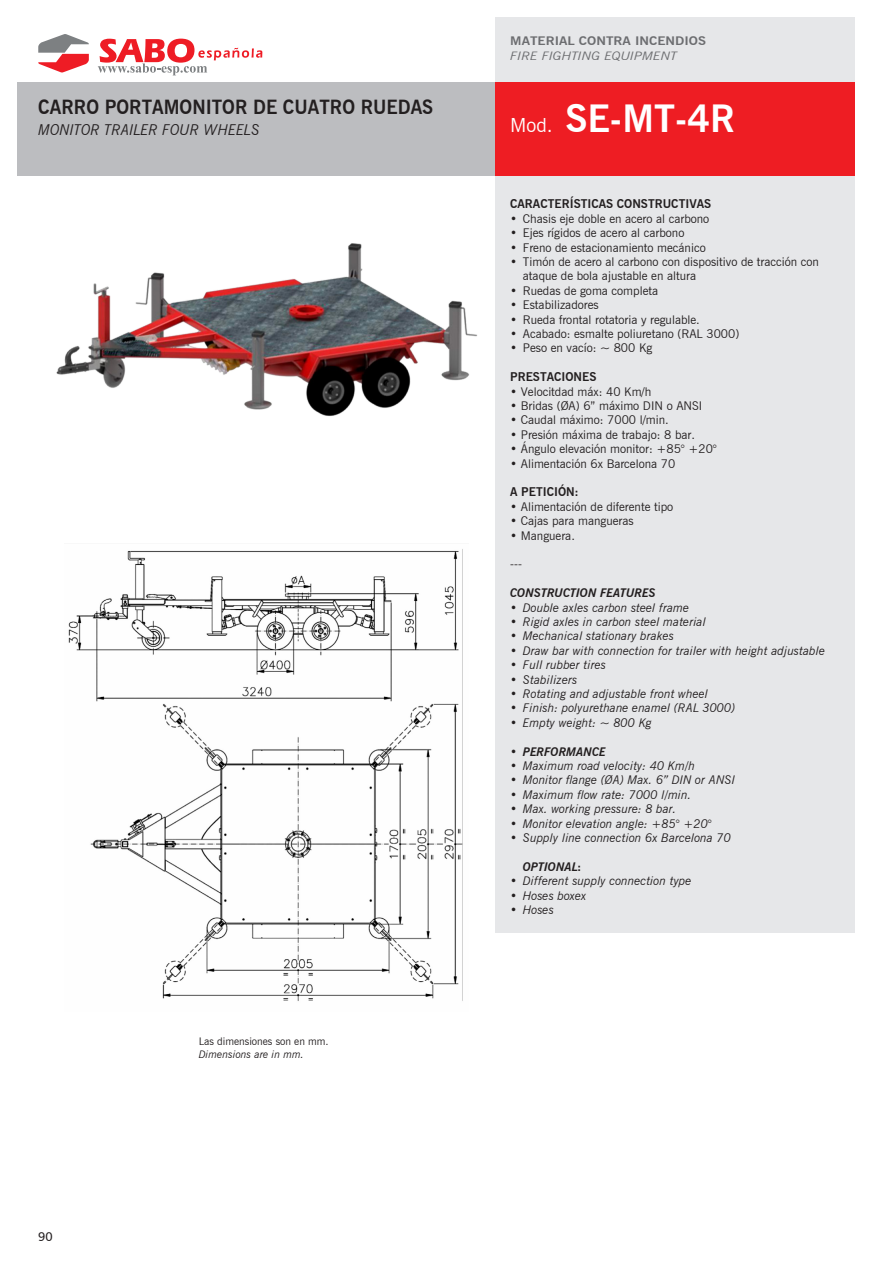
<style>
.page{position:relative;width:893px;height:1263px;background:#fff}
.page>*{position:absolute;margin:0;border:0;box-sizing:border-box;transform-origin:0 0}
.t1{font:700 37.5px "News Gothic BT";color:#fff}
.t2{font:700 19.5px "News Gothic BT";color:#231f20;scale:.96 1}
.t3{font:italic 15px "News Gothic BT";color:#231f20;scale:.96 1}
.t4{font:12px/14.4px "News Gothic BT";color:#231f20}
.t5{font:italic 12px "News Gothic BT";color:#231f20}
.t6{font:700 12px "News Gothic BT";color:#231f20}
.t7{font:italic 700 12px "News Gothic BT";color:#231f20}
.t8{font:600 12px "News Gothic BT";color:#231f20}
.t9{font:700 11.7px "News Gothic BT";color:#6c6d70;scale:1.15 1}
.t10{font:italic 11.7px "News Gothic BT";color:#6c6d70;scale:1.15 1}
.t11{font:10.5px "News Gothic BT";color:#231f20}
.t12{font:italic 10.5px "News Gothic BT";color:#231f20}
.s1{font-weight:400;font-size:19.5px}
.s2{font-style:normal}
</style>
<div class="page">
<div style="left:17px;top:82px;width:838px;height:94px;background:#bcbdc0"></div>
<svg style="left:38px;top:34px;width:51px;height:39px"></svg>
<svg style="left:98px;top:39px;width:164px;height:36px"></svg>
<div style="left:495px;top:82px;width:360px;height:94px;background:#ee1d23"></div>
<img style="left:56px;top:243px;width:421px;height:174px">
<img style="left:68px;top:549px;width:395px;height:452px">
<div style="left:495px;top:17px;width:360px;height:65px;background:#e6e7e9"></div>
<div style="left:495px;top:176px;width:360px;height:756px;background:#e6e7e9"></div>
<p class="t2" style="left:38px;top:96px;width:413px">CARRO PORTAMONITOR DE CUATRO RUEDAS</p>
<p class="t3" style="left:38px;top:121px;width:232px">MONITOR TRAILER FOUR WHEELS</p>
<p class="t8" style="left:38px;top:1229px;width:16px">90</p>
<p class="t11" style="left:199px;top:1035px;width:132px">Las dimensiones son en mm.</p>
<p class="t12" style="left:199px;top:1048px;width:107px">Dimensions are in mm.</p>
<p class="t9" style="left:510px;top:34px;width:172px">MATERIAL CONTRA INCENDIOS</p>
<p class="t10" style="left:510px;top:49px;width:147px">FIRE FIGHTING EQUIPMENT</p>
<p class="t1" style="left:510px;top:96px;width:226px"><span class="s1">Mod.</span> SE-MT-4R</p>
<p class="t6" style="left:510px;top:197px;width:203px">CARACTERÍSTICAS CONSTRUCTIVAS</p>
<p class="t4" style="left:510px;top:211px;width:201px">• Chasis eje doble en acero al carbono</p>
<p class="t4" style="left:510px;top:226px;width:176px">• Ejes rígidos de acero al carbono</p>
<p class="t4" style="left:510px;top:240px;width:197px">• Freno de estacionamiento mecánico</p>
<p class="t4" style="left:523px;top:254px;width:297px;text-indent:-13px">• Timón de acero al carbono con dispositivo de tracción con ataque de bola ajustable en altura</p>
<p class="t4" style="left:510px;top:283px;width:150px">• Ruedas de goma completa</p>
<p class="t4" style="left:510px;top:298px;width:90px">• Estabilizadores</p>
<p class="t4" style="left:510px;top:312px;width:191px">• Rueda frontal rotatoria y regulable.</p>
<p class="t4" style="left:510px;top:326px;width:231px">• Acabado: esmalte poliuretano (RAL 3000)</p>
<p class="t4" style="left:510px;top:341px;width:144px">• Peso en vacío: ~ 800 Kg</p>
<p class="t6" style="left:510px;top:370px;width:88px">PRESTACIONES</p>
<p class="t4" style="left:510px;top:384px;width:143px">• Velocitdad máx: 40 Km/h</p>
<p class="t4" style="left:510px;top:398px;width:194px">• Bridas (ØA) 6” máximo DIN o ANSI</p>
<p class="t4" style="left:510px;top:413px;width:160px">• Caudal máximo: 7000 l/min.</p>
<p class="t4" style="left:510px;top:427px;width:186px">• Presión máxima de trabajo: 8 bar.</p>
<p class="t4" style="left:510px;top:442px;width:208px">• Ángulo elevación monitor: +85° +20°</p>
<p class="t4" style="left:510px;top:456px;width:167px">• Alimentación 6x Barcelona 70</p>
<p class="t6" style="left:510px;top:485px;width:70px">A PETICIÓN:</p>
<p class="t4" style="left:510px;top:499px;width:165px">• Alimentación de diferente tipo</p>
<p class="t4" style="left:510px;top:514px;width:125px">• Cajas para mangueras</p>
<p class="t4" style="left:510px;top:528px;width:66px">• Manguera.</p>
<p class="t4" style="left:510px;top:557px;width:13px">---</p>
<p class="t7" style="left:510px;top:586px;width:147px">CONSTRUCTION FEATURES</p>
<p class="t5" style="left:510px;top:600px;width:181px">• Double axles carbon steel frame</p>
<p class="t5" style="left:510px;top:614px;width:197px">• Rigid axles in carbon steel material</p>
<p class="t5" style="left:510px;top:629px;width:165px">• Mechanical stationary brakes</p>
<p class="t5" style="left:510px;top:643px;width:316px">• Draw bar with connection for trailer with height adjustable</p>
<p class="t5" style="left:510px;top:658px;width:97px">• Full rubber tires</p>
<p class="t5" style="left:510px;top:672px;width:69px">• Stabilizers</p>
<p class="t5" style="left:510px;top:686px;width:200px">• Rotating and adjustable front wheel</p>
<p class="t5" style="left:510px;top:701px;width:227px">• Finish: polyurethane enamel (RAL 3000)</p>
<p class="t5" style="left:510px;top:715px;width:143px">• Empty weight: ~ 800 Kg</p>
<p class="t7" style="left:510px;top:744px;width:97px">• PERFORMANCE</p>
<p class="t5" style="left:510px;top:758px;width:186px">• Maximum road velocity: 40 Km/h</p>
<p class="t5" style="left:510px;top:773px;width:226px">• Monitor flange (ØA) Max. 6” DIN or ANSI</p>
<p class="t5" style="left:510px;top:787px;width:183px">• Maximum flow rate: 7000 l/min.</p>
<p class="t5" style="left:510px;top:802px;width:168px">• Max. working pressure: 8 bar.</p>
<p class="t5" style="left:510px;top:816px;width:203px">• Monitor elevation angle: +85° +20°</p>
<p class="t5" style="left:510px;top:830px;width:222px">• Supply line connection 6x Barcelona 70</p>
<p class="t7" style="left:523px;top:859px;width:60px">OPTIONAL<span class="s2">:</span></p>
<p class="t5" style="left:510px;top:874px;width:183px">• Different supply connection type</p>
<p class="t5" style="left:510px;top:888px;width:78px">• Hoses boxex</p>
<p class="t5" style="left:510px;top:902px;width:45px">• Hoses</p>
</div>
